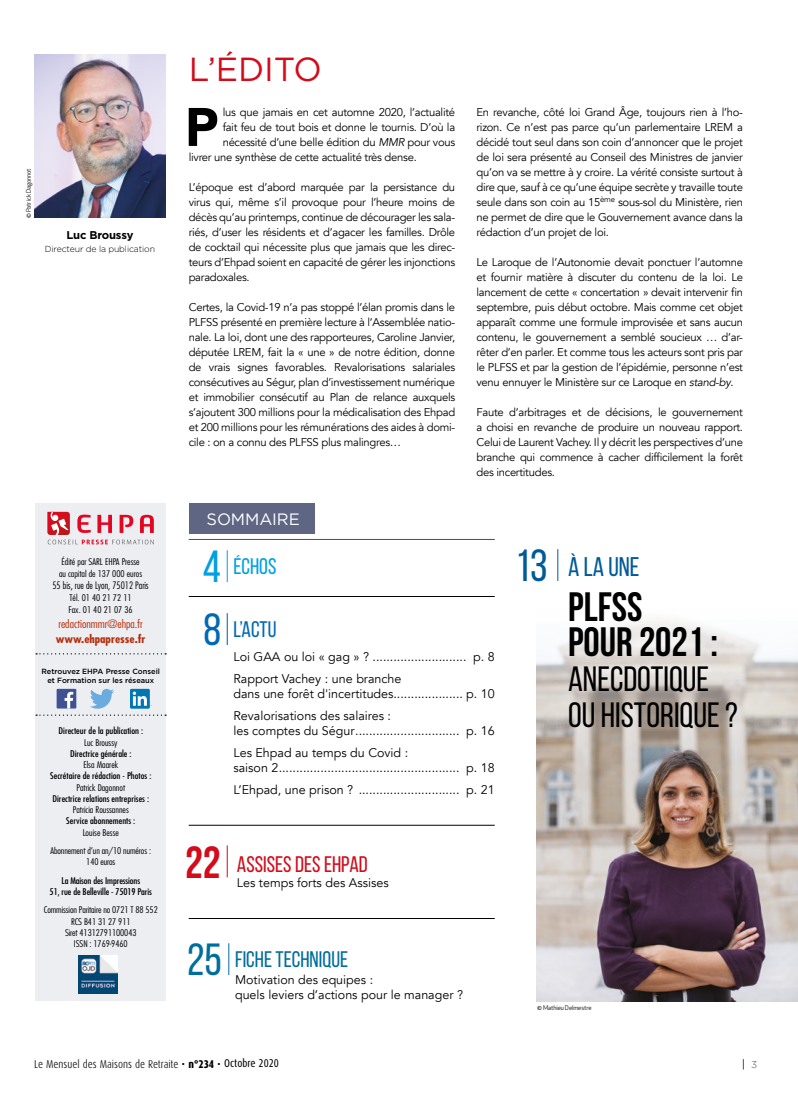
<style>
.page{position:relative;width:798px;height:1099px;background:#fff}
.page>*{position:absolute;margin:0;border:0;box-sizing:border-box;transform-origin:0 0}
.t1{font:900 53.62px "Avenir";color:#000}
.t2{font:45px "Bebas Neue";color:#006e9c}
.t3{font:45px "Bebas Neue";color:#005a9a}
.t4{font:45px "Bebas Neue";color:#0069b4}
.t5{font:45px "Bebas Neue";color:#00a0e3}
.t6{font:700 41px/35.1px "Bebas Neue";color:#000}
.t7{font:35.12px/35.1px "Bebas Neue";color:#000}
.t8{font:33.38px "Gotham";letter-spacing:-.005em;color:#d30b1a}
.t9{font:27px "Bebas Neue";color:#005a9a}
.t10{font:22.5px "Bebas Neue";color:#d30b1a}
.t11{font:22.5px "Bebas Neue";color:#006e9c}
.t12{font:22.5px "Bebas Neue";color:#0069b4}
.t13{font:22.5px "Bebas Neue";color:#00a0e3}
.t14{font:16.5px "Gotham";letter-spacing:-.005em;color:#fff}
.t15{font:12.5px/15px "Avenir";color:#000}
.t16{font:11.25px/15px "Avenir";letter-spacing:-.025em;color:#000;text-align:justify}
.t17{font:300 11.25px "Dax Condensed";color:#000}
.t18{font:300 condensed 11.25px "Futura LT";color:#b62e0c;scale:1.11 1}
.t19{font:700 condensed 11.25px "Futura LT";color:#b62e0c;scale:1.11 1}
.t20{font:700 11.25px "Gotham";letter-spacing:-.015em;color:#000}
.t21{font:300 condensed 10px "Futura LT";color:#000}
.t22{font:300 10px "Gotham";color:#5b4e52}
.t23{font:300 condensed 9px/11.2px "Futura LT";color:#000;scale:1.11 1}
.t24{font:condensed 9px/11.2px "Futura LT";color:#000;text-align:center;scale:1.11 1}
.t25{font:300 8.75px "Gotham";letter-spacing:-.015em;color:#000}
.t26{font:500 7.5px/9px "Gotham";color:#000;text-align:center}
.t27{font:6.25px "Apex New";letter-spacing:-.015em;color:#000}
.s1{font-style:italic}
.s2{font-size:45px}
.s3{font-weight:800}
.s4{font-weight:400}
</style>
<div class="page">
<img style="left:536px;top:621px;width:261px;height:380px">
<div style="left:35px;top:503px;width:131px;height:497px;background:#eceef2"></div>
<svg style="left:47px;top:512px;width:107px;height:32px"></svg>
<img style="left:79px;top:955px;width:38px;height:38px">
<svg style="left:36px;top:653px;width:130px;height:1px"></svg>
<svg style="left:36px;top:714px;width:130px;height:1px"></svg>
<svg style="left:90px;top:688px;width:24px;height:20px"></svg>
<div style="left:130px;top:688px;width:20px;height:20px;background:#0076b3"></div>
<svg style="left:133px;top:691px;width:19px;height:15px"></svg>
<div style="left:57px;top:688px;width:19px;height:20px;background:#3e5294"></div>
<svg style="left:65px;top:691px;width:8px;height:17px"></svg>
<img style="left:34px;top:54px;width:132px;height:164px">
<div style="left:189px;top:503px;width:125px;height:30px;background:#5e6683"></div>
<hr style="left:189px;top:596px;width:305px;height:1px;background:#000">
<hr style="left:189px;top:825px;width:305px;height:1px;background:#000">
<hr style="left:189px;top:918px;width:305px;height:1px;background:#000">
<hr style="left:189px;top:539px;width:305px;height:1px;background:#32566e">
<hr style="left:227px;top:613px;width:1px;height:32px;background:#005a9a">
<hr style="left:227px;top:550px;width:1px;height:32px;background:#00a0e3">
<hr style="left:557px;top:549px;width:1px;height:32px;background:#005a9a">
<hr style="left:228px;top:943px;width:1px;height:32px;background:#006e9c">
<hr style="left:227px;top:845px;width:1px;height:32px;background:#d30b1a">
<p class="t27" style="left:24px;top:218px;width:51px;rotate:-90deg">© Patrick Dagonnot</p>
<p class="t20" style="left:66px;top:228px;width:68px">Luc Broussy</p>
<p class="t25" style="left:45px;top:243px;width:112px">Directeur de la publication</p>
<p class="t23" style="left:59px;top:556px;width:76px;line-height:12px">Édité par SARL EHPA Presse au capital de 137 000 euros</p>
<p class="t21" style="left:52px;top:580px;width:98px">55 bis, rue de Lyon, 75012 Paris</p>
<p class="t23" style="left:68px;top:592px;width:59px;line-height:12px">Tél. 01 40 21 72 11<br>Fax. 01 40 21 07 36</p>
<p class="t18" style="left:58px;top:617px;width:77px">redactionmmr@ehpa.fr</p>
<p class="t19" style="left:56px;top:632px;width:82px">www.ehpapresse.fr</p>
<p class="t26" style="left:42px;top:666px;width:120px">Retrouvez EHPA Presse Conseil et Formation sur les réseaux</p>
<p class="t24" style="left:58px;top:725px;width:78px">Directeur de la publication :</p>
<p class="t23" style="left:84px;top:736px;width:31px">Luc Broussy</p>
<p class="t24" style="left:70px;top:748px;width:57px">Directrice générale :</p>
<p class="t23" style="left:83px;top:759px;width:33px">Elsa Maarek</p>
<p class="t24" style="left:50px;top:770px;width:93px">Secrétaire de rédaction - Photos :</p>
<p class="t23" style="left:76px;top:781px;width:45px">Patrick Dagonnot</p>
<p class="t24" style="left:52px;top:793px;width:88px">Directrice relations entreprises :</p>
<p class="t23" style="left:73px;top:804px;width:52px">Patricia Roussannes</p>
<p class="t24" style="left:66px;top:815px;width:64px">Service abonnements :</p>
<p class="t23" style="left:50px;top:823px;width:92px;line-height:18.4px;text-align:center">Louise Besse<br>Abonnement d’un an/10 numéros :</p>
<p class="t23" style="left:86px;top:856px;width:28px">140 euros</p>
<p class="t24" style="left:50px;top:874px;width:94px">La Maison des Impressions<br>51, rue de Belleville - 75019 Paris</p>
<p class="t23" style="left:44px;top:904px;width:104px;text-align:center">Commission Paritaire no 0721 T 88 552<br>RCS B41 31 27 911<br>Siret 41312791100043<br>ISSN : 1769-9460</p>
<h3 class="t8" style="left:189px;top:48px;width:135px">L’ÉDITO</h3>
<h1 class="t1" style="left:185px;top:81px;width:35px">P</h1>
<p class="t16" style="left:222px;top:105px;width:234px">lus que jamais en cet automne 2020, l’actualité</p>
<p class="t16" style="left:222px;top:120px;width:234px">fait feu de tout bois et donne le tournis. D’où la</p>
<p class="t16" style="left:222px;top:135px;width:234px">nécessité d’une belle édition du <span class="s1">MMR</span> pour vous</p>
<p class="t16" style="left:189px;top:150px;width:229px">livrer une synthèse de cette actualité très dense.</p>
<p class="t16" style="left:189px;top:180px;width:268px">L’époque est d’abord marquée par la persistance du virus qui, même s’il provoque pour l’heure moins de décès qu’au printemps, continue de décourager les sala&shy;riés, d’user les résidents et d’agacer les familles. Drôle de cocktail qui nécessite plus que jamais que les direc&shy;teurs d’Ehpad soient en capacité de gérer les injonctions paradoxales.</p>
<p class="t16" style="left:189px;top:300px;width:268px">Certes, la Covid-19 n’a pas stoppé l’élan promis dans le PLFSS présenté en première lecture à l’Assemblée natio&shy;nale. La loi, dont une des rapporteures, Caroline Janvier, députée LREM, fait la « une » de notre édition, donne de vrais signes favorables. Revalorisations salariales consécutives au Ségur, plan d’investissement numérique et immobilier consécutif au Plan de relance auxquels s’ajoutent 300 millions pour la médicalisation des Ehpad et 200 millions pour les rémunérations des aides à domi&shy;cile : on a connu des PLFSS plus malingres…</p>
<h3 class="t14" style="left:206px;top:509px;width:95px">SOMMAIRE</h3>
<p class="t16" style="left:476px;top:105px;width:268px">En revanche, côté loi Grand Âge, toujours rien à l’ho&shy;rizon. Ce n’est pas parce qu’un parlementaire LREM a décidé tout seul dans son coin d’annoncer que le projet de loi sera présenté au Conseil des Ministres de janvier qu’on va se mettre à y croire. La vérité consiste surtout à dire que, sauf à ce qu’une équipe secrète y travaille toute seule dans son coin au 15<sup>ème</sup> sous-sol du Ministère, rien ne permet de dire que le Gouvernement avance dans la rédaction d’un projet de loi.</p>
<p class="t16" style="left:476px;top:255px;width:268px">Le Laroque de l’Autonomie devait ponctuer l’automne et fournir matière à discuter du contenu de la loi. Le lancement de cette « concertation » devait intervenir fin septembre, puis début octobre. Mais comme cet objet apparaît comme une formule improvisée et sans aucun contenu, le gouvernement a semblé soucieux … d’ar&shy;rêter d’en parler. Et comme tous les acteurs sont pris par le PLFSS et par la gestion de l’épidémie, personne n’est venu ennuyer le Ministère sur ce Laroque en <span class="s1">stand-by</span>.</p>
<p class="t16" style="left:476px;top:405px;width:268px">Faute d’arbitrages et de décisions, le gouvernement a choisi en revanche de produire un nouveau rapport.<br>Celui de Laurent Vachey. Il y décrit les perspectives d’une branche qui commence à cacher difficilement la forêt des incertitudes.</p>
<h2 class="t5" style="left:203px;top:542px;width:19px">4</h2>
<h2 class="t3" style="left:515px;top:541px;width:34px">13</h2>
<h3 class="t13" style="left:233px;top:554px;width:44px">ÉCHOS</h3>
<h2 class="t4" style="left:203px;top:605px;width:19px">8</h2>
<h3 class="t12" style="left:233px;top:617px;width:44px">L’ACTU</h3>
<p class="t15" style="left:233px;top:649px;width:137px">Loi GAA ou loi « gag » ?</p>
<p class="t15" style="left:473px;top:649px;width:23px">p. 8</p>
<p class="t15" style="left:233px;top:671px;width:169px">Rapport Vachey : une branche dans une forêt d'incertitudes</p>
<p class="t15" style="left:466px;top:686px;width:30px">p. 10</p>
<p class="t15" style="left:233px;top:708px;width:159px">Revalorisations des salaires : les comptes du Ségur</p>
<p class="t15" style="left:233px;top:745px;width:176px">Les Ehpad au temps du Covid : saison 2</p>
<p class="t15" style="left:466px;top:723px;width:30px">p. 16</p>
<p class="t15" style="left:466px;top:760px;width:30px">p. 18</p>
<p class="t15" style="left:233px;top:782px;width:121px">L’Ehpad, une prison ?</p>
<p class="t15" style="left:466px;top:782px;width:30px">p. 21</p>
<h3 class="t10" style="left:185px;top:852px;width:184px"><span class="s2">22</span> ASSISES DES EHPAD</h3>
<p class="t15" style="left:237px;top:875px;width:153px">Les temps forts des Assises</p>
<h2 class="t2" style="left:187px;top:935px;width:36px">25</h2>
<h3 class="t11" style="left:235px;top:946px;width:115px">FICHE TECHNIQUE</h3>
<p class="t15" style="left:235px;top:972px;width:229px">Motivation des equipes :<br>quels leviers d’actions pour le manager ?</p>
<h3 class="t9" style="left:568px;top:552px;width:73px">À LA UNE</h3>
<h3 class="t6" style="left:568px;top:589px;width:151px">PLFSS<br>POUR 2021 :</h3>
<h3 class="t7" style="left:568px;top:661px;width:171px">ANECDOTIQUE<br>OU HISTORIQUE ?</h3>
<p class="t27" style="left:537px;top:1003px;width:56px">© Mathieu Delmestre</p>
<p class="t17" style="left:34px;top:1057px;width:246px">Le Mensuel des Maisons de Retraite • <span class="s3">n°234</span> • <span class="s4">Octobre 2020</span></p>
<p class="t22" style="left:750px;top:1057px;width:8px">3</p>
</div>
